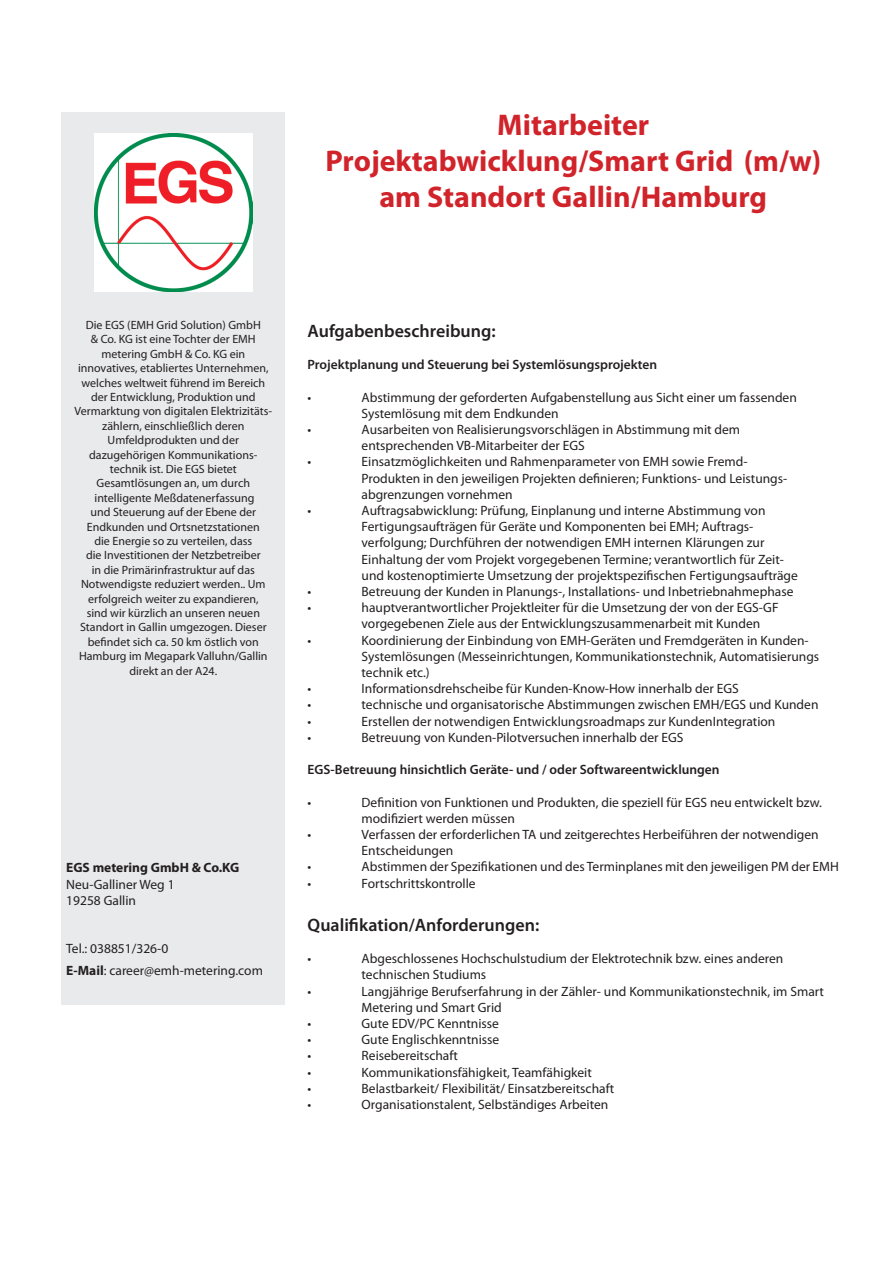
<style>
.page{position:relative;width:893px;height:1263px;background:#fff}
.page>*{position:absolute;margin:0;border:0;box-sizing:border-box;transform-origin:0 0}
.t1{font:700 30px "Myriad Pro";color:#d1232a}
.t2{font:600 18px "Myriad Pro";color:#231f20}
.t3{font:13.5px/16.2px "Myriad Pro";color:#231f20}
.t4{font:600 13.5px "Myriad Pro";color:#231f20}
.t5{font:700 13.5px "Myriad Pro";color:#231f20}
.t6{font:12px "Myriad Pro";color:#231f20}
.s1{font-weight:700}
</style>
<div class="page">
<div style="left:62px;top:112px;width:223px;height:893px;background:#e9eaeb"></div>
<img style="left:94px;top:133px;width:158px;height:158px">
<p class="t1" style="left:497px;top:106px;width:154px">Mitarbeiter</p>
<p class="t1" style="left:325px;top:142px;width:497px">Projektabwicklung/Smart Grid (m/w)</p>
<p class="t1" style="left:379px;top:178px;width:389px">am Standort Gallin/Hamburg</p>
<p class="t6" style="left:86px;top:318px;width:177px">Die EGS (EMH Grid Solution) GmbH</p>
<p class="t6" style="left:91px;top:332px;width:166px">&amp; Co. KG ist eine Tochter der EMH</p>
<p class="t6" style="left:102px;top:346px;width:145px">metering GmbH &amp; Co. KG ein</p>
<p class="t6" style="left:78px;top:361px;width:192px">innovatives, etabliertes Unternehmen,</p>
<p class="t6" style="left:81px;top:375px;width:185px">welches weltweit führend im Bereich</p>
<p class="t6" style="left:91px;top:390px;width:166px">der Entwicklung, Produktion und</p>
<p class="t6" style="left:75px;top:404px;width:199px">Vermarktung von digitalen Elektrizitäts-</p>
<p class="t6" style="left:102px;top:418px;width:144px">zählern, einschließlich deren</p>
<p class="t6" style="left:108px;top:433px;width:133px">Umfeldprodukten und der</p>
<p class="t6" style="left:89px;top:447px;width:170px">dazugehörigen Kommunikations-</p>
<p class="t6" style="left:110px;top:462px;width:129px">technik ist. Die EGS bietet</p>
<p class="t6" style="left:97px;top:476px;width:155px">Gesamtlösungen an, um durch</p>
<p class="t6" style="left:95px;top:490px;width:162px">intelligente Meßdatenerfassung</p>
<p class="t6" style="left:90px;top:505px;width:167px">und Steuerung auf der Ebene der</p>
<p class="t6" style="left:87px;top:519px;width:174px">Endkunden und Ortsnetzstationen</p>
<p class="t6" style="left:94px;top:534px;width:159px">die Energie so zu verteilen, dass</p>
<p class="t6" style="left:86px;top:548px;width:176px">die Investitionen der Netzbetreiber</p>
<p class="t6" style="left:92px;top:562px;width:165px">in die Primärinfrastruktur auf das</p>
<p class="t6" style="left:81px;top:577px;width:186px">Notwendigste reduziert werden.. Um</p>
<p class="t6" style="left:88px;top:591px;width:172px">erfolgreich weiter zu expandieren,</p>
<p class="t6" style="left:87px;top:606px;width:175px">sind wir kürzlich an unseren neuen</p>
<p class="t6" style="left:80px;top:620px;width:188px">Standort in Gallin umgezogen. Dieser</p>
<p class="t6" style="left:88px;top:634px;width:173px">befindet sich ca. 50 km östlich von</p>
<p class="t6" style="left:79px;top:649px;width:190px">Hamburg im Megapark Valluhn/Gallin</p>
<p class="t6" style="left:129px;top:663px;width:89px">direkt an der A24.</p>
<p class="t5" style="left:66px;top:859px;width:175px">EGS metering GmbH &amp; Co.KG</p>
<p class="t3" style="left:66px;top:876px;width:110px">Neu-Galliner Weg 1</p>
<p class="t3" style="left:66px;top:892px;width:71px">19258 Gallin</p>
<p class="t3" style="left:66px;top:940px;width:104px">Tel.: 038851/326-0</p>
<p class="t3" style="left:66px;top:962px;width:198px"><span class="s1">E-Mail</span>: career@emh-metering.com</p>
<p class="t2" style="left:308px;top:319px;width:190px">Aufgabenbeschreibung:</p>
<p class="t4" style="left:308px;top:356px;width:351px">Projektplanung und Steuerung bei Systemlösungsprojekten</p>
<p class="t3" style="left:308px;top:389px;width:5px">•</p>
<p class="t3" style="left:362px;top:389px;width:437px">Abstimmung der geforderten Aufgabenstellung aus Sicht einer um fassenden<br>Systemlösung mit dem Endkunden</p>
<p class="t3" style="left:308px;top:421px;width:5px">•</p>
<p class="t3" style="left:362px;top:421px;width:380px">Ausarbeiten von Realisierungsvorschlägen in Abstimmung mit dem entsprechenden VB-Mitarbeiter der EGS</p>
<p class="t3" style="left:308px;top:453px;width:5px">•</p>
<p class="t3" style="left:362px;top:453px;width:427px">Einsatzmöglichkeiten und Rahmenparameter von EMH sowie Fremd-<br>Produkten in den jeweiligen Projekten definieren; Funktions- und Leistungs&shy;abgrenzungen vornehmen</p>
<p class="t3" style="left:308px;top:502px;width:5px">•</p>
<p class="t3" style="left:362px;top:502px;width:405px">Auftragsabwicklung: Prüfung, Einplanung und interne Abstimmung von<br>Fertigungsaufträgen für Geräte und Komponenten bei EMH; Auftrags-</p>
<p class="t3" style="left:362px;top:534px;width:424px">verfolgung; Durchführen der notwendigen EMH internen Klärungen zur<br>Einhaltung der vom Projekt vorgegebenen Termine; verantwortlich für Zeit-</p>
<p class="t3" style="left:362px;top:567px;width:438px">und kostenoptimierte Umsetzung der projektspezifischen Fertigungsaufträge</p>
<p class="t3" style="left:308px;top:583px;width:5px">•</p>
<p class="t3" style="left:362px;top:583px;width:433px">Betreuung der Kunden in Planungs-, Installations- und Inbetriebnahmephase</p>
<p class="t3" style="left:308px;top:599px;width:5px">•</p>
<p class="t3" style="left:362px;top:599px;width:418px">hauptverantwortlicher Projektleiter für die Umsetzung der von der EGS-GF</p>
<p class="t3" style="left:362px;top:615px;width:400px">vorgegebenen Ziele aus der Entwicklungszusammenarbeit mit Kunden</p>
<p class="t3" style="left:308px;top:632px;width:5px">•</p>
<p class="t3" style="left:362px;top:632px;width:449px">Koordinierung der Einbindung von EMH-Geräten und Fremdgeräten in Kunden-</p>
<p class="t3" style="left:362px;top:648px;width:459px">Systemlösungen (Messeinrichtungen, Kommunikationstechnik, Automatisierungs</p>
<p class="t3" style="left:362px;top:664px;width:70px">technik etc.)</p>
<p class="t3" style="left:308px;top:680px;width:5px">•</p>
<p class="t3" style="left:362px;top:680px;width:379px">Informationsdrehscheibe für Kunden-Know-How innerhalb der EGS</p>
<p class="t3" style="left:308px;top:696px;width:5px">•</p>
<p class="t3" style="left:362px;top:696px;width:458px">technische und organisatorische Abstimmungen zwischen EMH/EGS und Kunden</p>
<p class="t3" style="left:308px;top:713px;width:5px">•</p>
<p class="t3" style="left:362px;top:713px;width:415px">Erstellen der notwendigen Entwicklungsroadmaps zur KundenIntegration</p>
<p class="t3" style="left:308px;top:729px;width:5px">•</p>
<p class="t3" style="left:362px;top:729px;width:323px">Betreuung von Kunden-Pilotversuchen innerhalb der EGS</p>
<p class="t4" style="left:308px;top:761px;width:414px">EGS-Betreuung hinsichtlich Geräte- und / oder Softwareentwicklungen</p>
<p class="t3" style="left:308px;top:794px;width:5px">•</p>
<p class="t3" style="left:362px;top:794px;width:462px">Definition von Funktionen und Produkten, die speziell für EGS neu entwickelt bzw. modifiziert werden müssen</p>
<p class="t3" style="left:308px;top:826px;width:5px">•</p>
<p class="t3" style="left:362px;top:826px;width:459px">Verfassen der erforderlichen TA und zeitgerechtes Herbeiführen der notwendigen<br>Entscheidungen</p>
<p class="t3" style="left:308px;top:858px;width:5px">•</p>
<p class="t3" style="left:362px;top:858px;width:479px">Abstimmen der Spezifikationen und des Terminplanes mit den jeweiligen PM der EMH</p>
<p class="t3" style="left:308px;top:875px;width:5px">•</p>
<p class="t3" style="left:362px;top:875px;width:116px">Fortschrittskontrolle</p>
<p class="t2" style="left:308px;top:913px;width:233px">Qualifikation/Anforderungen:</p>
<p class="t3" style="left:308px;top:950px;width:5px">•</p>
<p class="t3" style="left:362px;top:950px;width:423px">Abgeschlossenes Hochschulstudium der Elektrotechnik bzw. eines anderen</p>
<p class="t3" style="left:362px;top:966px;width:126px">technischen Studiums</p>
<p class="t3" style="left:308px;top:983px;width:5px">•</p>
<p class="t3" style="left:362px;top:983px;width:464px">Langjährige Berufserfahrung in der Zähler- und Kommunikationstechnik, im Smart<br>Metering und Smart Grid</p>
<p class="t3" style="left:308px;top:1015px;width:5px">•</p>
<p class="t3" style="left:362px;top:1015px;width:139px">Gute EDV/PC Kenntnisse</p>
<p class="t3" style="left:308px;top:1031px;width:5px">•</p>
<p class="t3" style="left:362px;top:1031px;width:139px">Gute Englischkenntnisse</p>
<p class="t3" style="left:308px;top:1047px;width:5px">•</p>
<p class="t3" style="left:362px;top:1047px;width:98px">Reisebereitschaft</p>
<p class="t3" style="left:308px;top:1064px;width:5px">•</p>
<p class="t3" style="left:362px;top:1064px;width:232px">Kommunikationsfähigkeit, Teamfähigkeit</p>
<p class="t3" style="left:308px;top:1080px;width:5px">•</p>
<p class="t3" style="left:362px;top:1080px;width:254px">Belastbarkeit/ Flexibilität/ Einsatzbereitschaft</p>
<p class="t3" style="left:308px;top:1096px;width:5px">•</p>
<p class="t3" style="left:362px;top:1096px;width:248px">Organisationstalent, Selbständiges Arbeiten</p>
</div>
